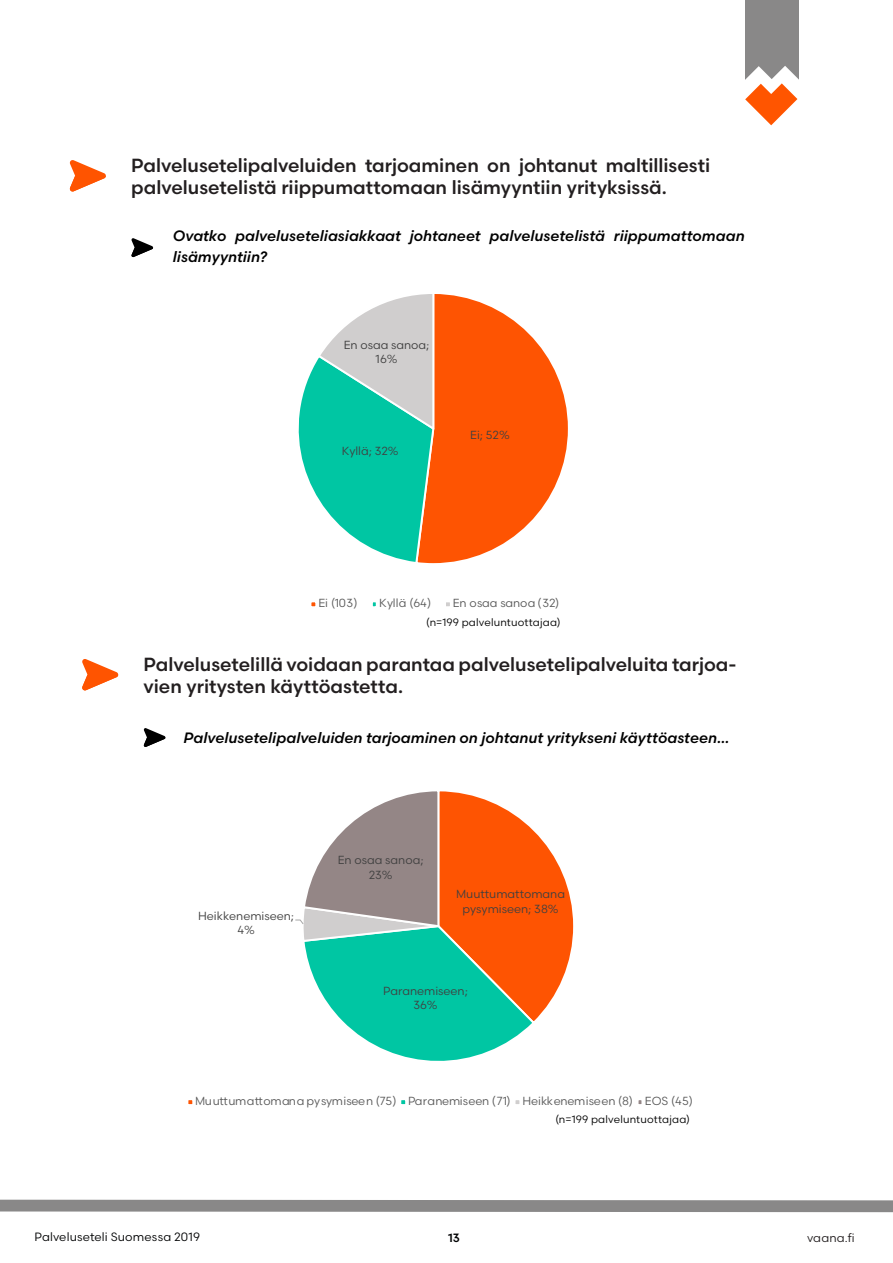
<style>
.page{position:relative;width:893px;height:1263px;background:#fff}
.page>*{position:absolute;margin:0;border:0;box-sizing:border-box;transform-origin:0 0}
.t1{font:500 19.05px/21.8px "Scandia";color:#231f20}
.t2{font:italic 500 15px/21.5px "Scandia";letter-spacing:.005em;color:#000}
.t3{font:12px "Scandia";letter-spacing:.015em;color:#020304}
.t4{font:12px "Scandia";letter-spacing:.015em;color:#231f20}
.t5{font:500 12px "Scandia";color:#020304}
.t6{font:11.7px/14.7px "Scandia";color:#404040;text-align:center}
.t7{font:11.7px "Scandia";color:#595959}
.t8{font:10.65px "Scandia";letter-spacing:.015em;color:#000}
</style>
<div class="page">
<svg style="left:131px;top:238px;width:22px;height:19px"></svg>
<svg style="left:69px;top:160px;width:37px;height:32px"></svg>
<svg style="left:298px;top:294px;width:270px;height:270px"></svg>
<div style="left:309px;top:600px;width:8px;height:8px;border:2px solid #fff"></div>
<div style="left:371px;top:600px;width:7px;height:8px;border:2px solid #fff"></div>
<div style="left:444px;top:600px;width:8px;height:8px;border:2px solid #fff"></div>
<svg style="left:144px;top:728px;width:22px;height:19px"></svg>
<svg style="left:82px;top:659px;width:37px;height:32px"></svg>
<svg style="left:295px;top:791px;width:279px;height:270px"></svg>
<div style="left:186px;top:1098px;width:8px;height:8px;border:2px solid #fff"></div>
<div style="left:399px;top:1098px;width:8px;height:8px;border:2px solid #fff"></div>
<div style="left:514px;top:1098px;width:7px;height:8px;border:2px solid #fff"></div>
<div style="left:637px;top:1098px;width:6px;height:8px;border:2px solid #fff"></div>
<svg style="left:0;top:1199px;width:893px;height:13px;background:#939292"></svg>
<div style="left:745px;top:0;width:53px;height:82px;background:#898888"></div>
<svg style="left:745px;top:66px;width:54px;height:59px"></svg>
<p class="t1" style="left:131px;top:154px;width:580px">Palvelusetelipalveluiden tarjoaminen on johtanut maltillisesti palvelusetelistä riippumattomaan lisämyyntiin yrityksissä.</p>
<p class="t2" style="left:173px;top:225px;width:573px">Ovatko palveluseteliasiakkaat johtaneet palvelusetelistä riippumattomaan lisämyyntiin?</p>
<p class="t6" style="left:344px;top:337px;width:87px">En osaa sanoa;<br>16%</p>
<p class="t6" style="left:342px;top:443px;width:58px">Kyllä; 32%</p>
<p class="t6" style="left:470px;top:427px;width:41px">Ei; 52%</p>
<p class="t7" style="left:318px;top:596px;width:41px">Ei (103)</p>
<p class="t7" style="left:379px;top:596px;width:53px">Kyllä (64)</p>
<p class="t7" style="left:453px;top:596px;width:108px">En osaa sanoa (32)</p>
<p class="t8" style="left:426px;top:616px;width:136px">(n=199 palveluntuottajaa)</p>
<p class="t1" style="left:144px;top:653px;width:594px">Palvelusetelillä voidaan parantaa palvelusetelipalveluita tarjoa&shy;vien yritysten käyttöastetta.</p>
<p class="t2" style="left:184px;top:727px;width:547px">Palvelusetelipalveluiden tarjoaminen on johtanut yritykseni käyttöasteen...</p>
<p class="t6" style="left:198px;top:908px;width:97px">Heikkenemiseen;<br>4%</p>
<p class="t6" style="left:338px;top:852px;width:87px">En osaa sanoa;<br>23%</p>
<p class="t6" style="left:456px;top:886px;width:111px">Muuttumattomana pysymiseen; 38%</p>
<p class="t6" style="left:383px;top:983px;width:86px">Paranemiseen;<br>36%</p>
<p class="t7" style="left:195px;top:1094px;width:499px">Muuttumattomana pysymiseen (75) Paranemiseen (71) Heikkenemiseen (8) EOS (45)</p>
<p class="t8" style="left:555px;top:1112px;width:136px">(n=199 palveluntuottajaa)</p>
<p class="t3" style="left:35px;top:1229px;width:167px">Palveluseteli Suomessa 2019</p>
<p class="t5" style="left:448px;top:1230px;width:14px">13</p>
<p class="t4" style="left:807px;top:1230px;width:49px">vaana.fi</p>
</div>
